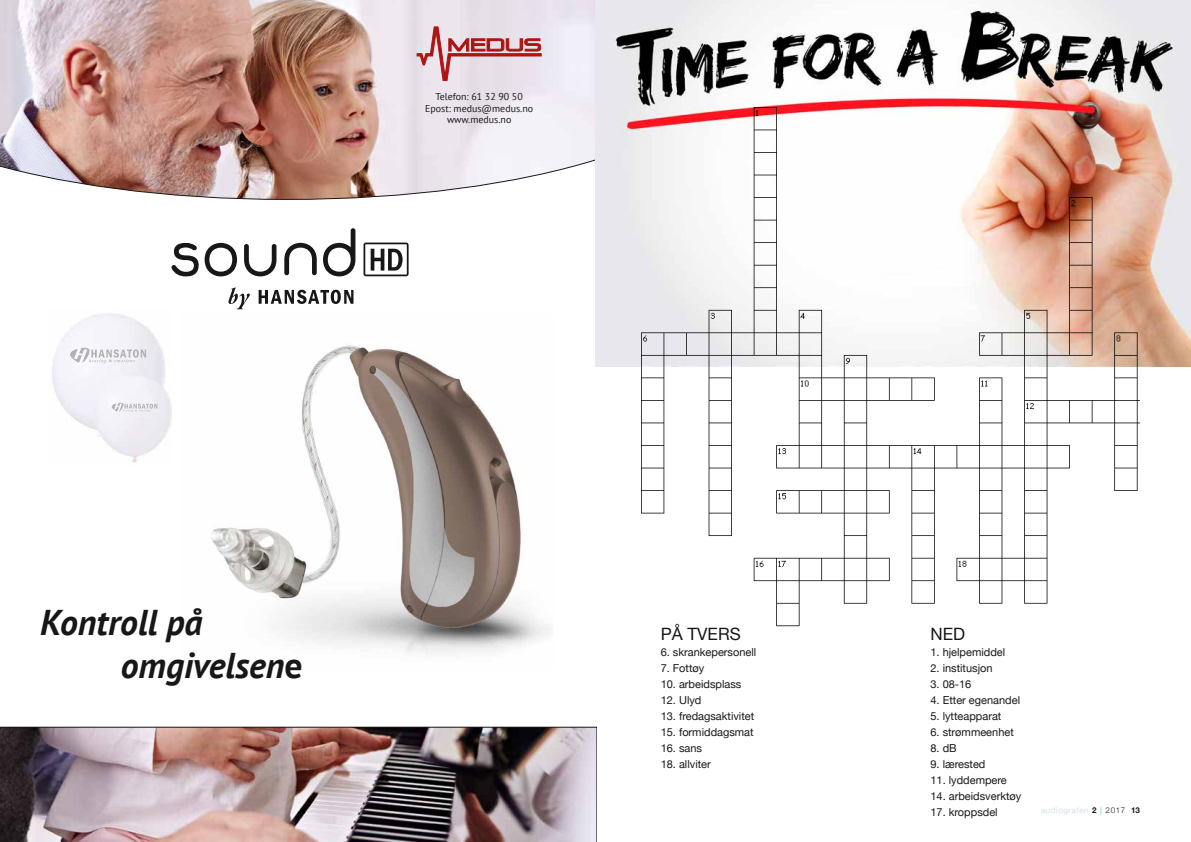
<style>
.page{position:relative;width:1191px;height:842px;background:#fff}
.page>*{position:absolute;margin:0;border:0;box-sizing:border-box;transform-origin:0 0}
.t1{font:italic 700 35.8px/42.9px "PT Sans";color:#181716}
.t2{font:17px "Helvetica Neue";color:#181716}
.t3{font:11px "Helvetica Neue";color:#181716}
.t4{font:9.9px/11.9px "PT Sans";color:#181716;text-align:center}
.t5{font:300 8px "Helvetica Neue";letter-spacing:.085em;color:#c6d5de}
.s1{font-style:normal}
.s2{font-weight:700;color:#181716}
.s3{color:#2abad4}
.s4{color:#181716}
</style>
<div class="page">
<img style="left:0;top:0;width:595px;height:200px">
<img style="left:0;top:727px;width:597px;height:115px">
<img style="left:211px;top:345px;width:340px;height:309px">
<svg style="left:171px;top:228px;width:184px;height:48px"></svg>
<svg style="left:363px;top:243px;width:45px;height:33px"></svg>
<svg style="left:259px;top:290px;width:94px;height:14px"></svg>
<svg style="left:228px;top:287px;width:22px;height:22px"></svg>
<img style="left:52px;top:313px;width:119px;height:150px">
<svg style="left:70px;top:347px;width:76px;height:16px"></svg>
<svg style="left:112px;top:402px;width:45px;height:10px"></svg>
<svg style="left:417px;top:27px;width:124px;height:54px;background:#dbb4ba"></svg>
<img style="left:595px;top:0;width:596px;height:367px">
<img style="left:627px;top:96px;width:512px;height:531px">
<p class="t4" style="left:425px;top:91px;width:109px">Telefon: 61 32 90 50<br>Epost: medus@medus.no www.medus.no</p>
<h1 class="t1" style="left:121px;top:602px;width:183px;text-indent:-81px">Kontroll på omgivelsen<span class="s1">e</span></h1>
<h2 class="t2" style="left:660px;top:624px;width:81px">PÅ TVERS</h2>
<p class="t3" style="left:660px;top:645px;width:97px">6. skrankepersonell</p>
<p class="t3" style="left:660px;top:661px;width:45px">7. Fottøy</p>
<p class="t3" style="left:660px;top:677px;width:82px">10. arbeidsplass</p>
<p class="t3" style="left:660px;top:693px;width:42px">12. Ulyd</p>
<p class="t3" style="left:660px;top:709px;width:95px">13. fredagsaktivitet</p>
<p class="t3" style="left:660px;top:725px;width:94px">15. formiddagsmat</p>
<p class="t3" style="left:660px;top:741px;width:43px">16. sans</p>
<p class="t3" style="left:660px;top:757px;width:52px">18. allviter</p>
<h2 class="t2" style="left:930px;top:624px;width:36px">NED</h2>
<p class="t3" style="left:930px;top:645px;width:76px">1. hjelpemiddel</p>
<p class="t3" style="left:930px;top:661px;width:64px">2. institusjon</p>
<p class="t3" style="left:930px;top:677px;width:42px">3. 08-16</p>
<p class="t3" style="left:930px;top:693px;width:91px">4. Etter egenandel</p>
<p class="t3" style="left:930px;top:709px;width:72px">5. lytteapparat</p>
<p class="t3" style="left:930px;top:725px;width:85px">6. strømmeenhet</p>
<p class="t3" style="left:930px;top:741px;width:28px">8. dB</p>
<p class="t3" style="left:930px;top:757px;width:57px">9. lærested</p>
<p class="t3" style="left:930px;top:773px;width:78px">11. lyddempere</p>
<p class="t3" style="left:930px;top:789px;width:92px">14. arbeidsverktøy</p>
<p class="t3" style="left:930px;top:805px;width:69px">17. kroppsdel</p>
<p class="t5" style="left:1041px;top:805px;width:100px">audiografen <span class="s2">2</span> <span class="s3">|</span> <span class="s4">2017</span> <span class="s2">13</span></p>
</div>
